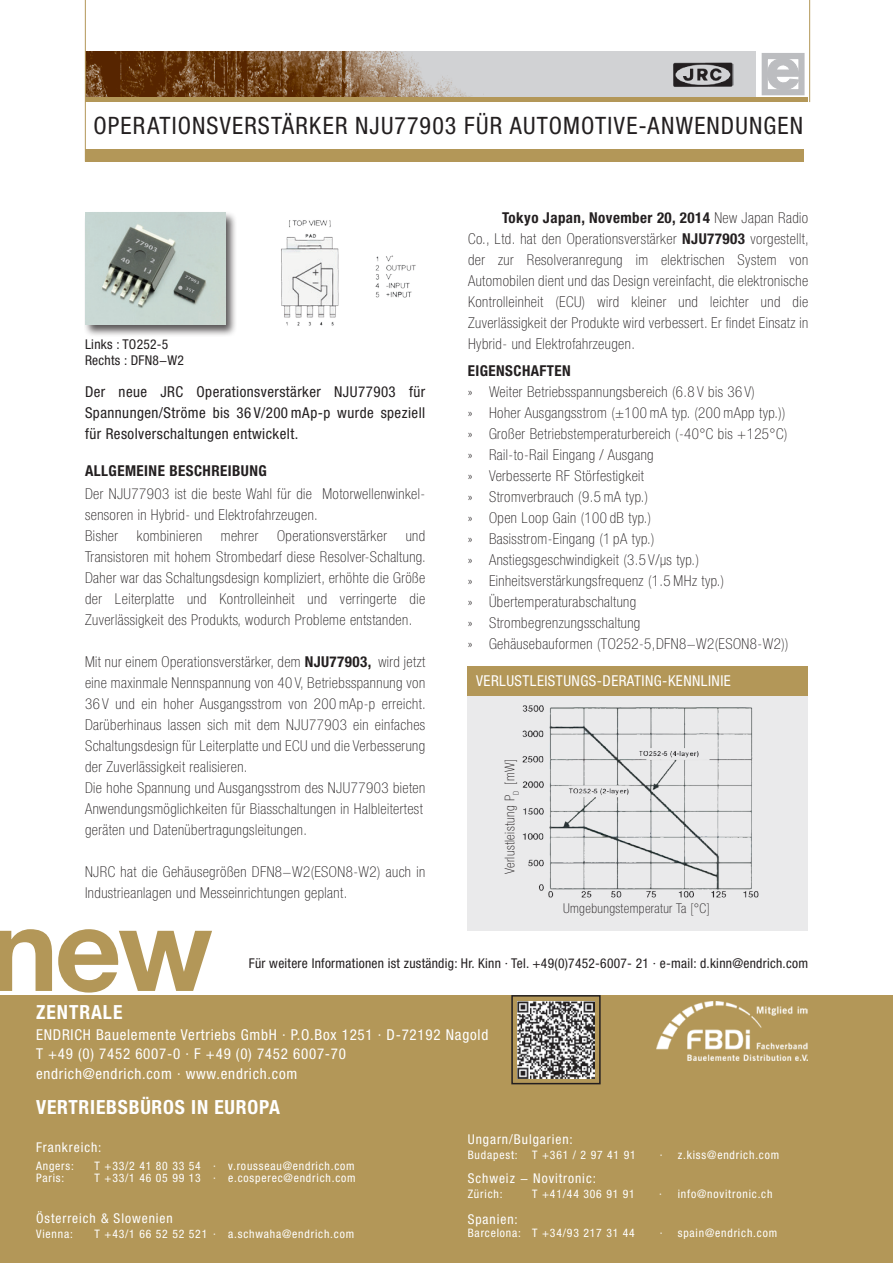
<style>
.page{position:relative;width:893px;height:1263px;background:#fff}
.page>*{position:absolute;margin:0;border:0;box-sizing:border-box;transform-origin:0 0}
.t1{font:700 116.25px "Helvetica Neue LT Std";color:#b39758}
.t2{font:condensed 24px "Helvetica Neue LT Std";letter-spacing:.045em;color:#231f20}
.t3{font:700 condensed 19.5px "Helvetica Neue LT Std";letter-spacing:.04em;color:#fff}
.t4{font:100 condensed 15px/21px "Helvetica Neue LT Std";letter-spacing:.03em;color:#231f20;text-align:justify}
.t5{font:condensed 15px "Helvetica Neue LT Std";letter-spacing:.05em;color:#fff}
.t6{font:condensed 15px/21px "Helvetica Neue LT Std";letter-spacing:.03em;color:#231f20;text-align:justify}
.t7{font:700 condensed 15px "Helvetica Neue LT Std";letter-spacing:.03em;color:#231f20}
.t8{font:condensed 15px "Helvetica Neue LT Std";letter-spacing:.03em;color:#fff}
.t9{font:condensed 13.5px "Helvetica Neue LT Std";letter-spacing:.02em;color:#231f20}
.t10{font:condensed 13.5px "Helvetica Neue LT Std";letter-spacing:.07em;color:#fff}
.t11{font:100 condensed 13.5px "Helvetica Neue LT Std";letter-spacing:.03em;color:#231f20}
.t12{font:condensed 11.7px "Helvetica Neue LT Std";letter-spacing:.07em;color:#fff}
.s1{font-weight:700}
</style>
<div class="page">
<div style="left:0;top:995px;width:893px;height:268px;background:#b39758"></div>
<div style="left:511px;top:995px;width:90px;height:89px;border:2px solid #231f20"></div>
<img style="left:517px;top:1001px;width:77px;height:77px">
<img style="left:657px;top:1001px;width:151px;height:59px">
<hr style="left:809px;top:0;width:1px;height:102px;background:#b39758">
<div style="left:85px;top:51px;width:670px;height:48px;background:#d1d2d4"></div>
<img style="left:86px;top:51px;width:397px;height:47px">
<hr style="left:85px;top:98px;width:723px;height:4px;background:#b39758">
<hr style="left:85px;top:0;width:1px;height:162px;background:#b39758">
<div style="left:85px;top:149px;width:719px;height:13px;background:#b39758"></div>
<div style="left:762px;top:53px;width:43px;height:42px;border:6px solid #bcbdc0"></div>
<svg style="left:765px;top:57px;width:34px;height:36px"></svg>
<img style="left:673px;top:62px;width:60px;height:25px">
<div style="left:84px;top:211px;width:153px;height:126px;background:#231f20;opacity:.75"></div>
<img style="left:85px;top:213px;width:140px;height:112px">
<div style="left:468px;top:666px;width:340px;height:265px;background:#eaeaeb"></div>
<div style="left:468px;top:666px;width:340px;height:30px;background:#b39758"></div>
<img style="left:522px;top:705px;width:237px;height:193px">
<img style="left:281px;top:220px;width:135px;height:106px">
<p class="t2" style="left:94px;top:112px;width:711px">OPERATIONSVERSTÄRKER NJU77903 FÜR AUTOMOTIVE-ANWENDUNGEN</p>
<p class="t9" style="left:85px;top:336px;width:85px">Links : TO252-5</p>
<p class="t9" style="left:85px;top:352px;width:101px">Rechts : DFN8−W2</p>
<p class="t6" style="left:85px;top:381px;width:342px">Der neue JRC Operationsverstärker NJU77903 für Spannungen/Ströme bis 36 V/200 mAp-p wurde speziell für Resolverschaltungen entwickelt.</p>
<p class="t7" style="left:85px;top:462px;width:183px">ALLGEMEINE BESCHREIBUNG</p>
<p class="t4" style="left:85px;top:483px;width:342px">Der NJU77903 ist die beste Wahl für die Motorwellenwinkel&shy;sensoren in Hybrid- und Elektrofahrzeugen.</p>
<p class="t4" style="left:85px;top:525px;width:342px">Bisher kombinieren mehrer Operationsverstärker und Transistoren mit hohem Strombedarf diese Resolver-Schaltung.<br>Daher war das Schaltungsdesign kompliziert, erhöhte die Größe der Leiterplatte und Kontrolleinheit und verringerte die Zuverlässigkeit des Produkts, wodurch Probleme entstanden.</p>
<p class="t4" style="left:85px;top:651px;width:342px">Mit nur einem Operationsverstärker, dem <span class="s1">NJU77903,</span> wird jetzt eine maxinmale Nennspannung von 40 V, Betriebsspannung von 36 V und ein hoher Ausgangsstrom von 200 mAp-p erreicht.<br>Darüberhinaus lassen sich mit dem NJU77903 ein einfaches Schaltungsdesign für Leiterplatte und ECU und die Verbesserung der Zuverlässigkeit realisieren.</p>
<p class="t4" style="left:85px;top:777px;width:342px">Die hohe Spannung und Ausgangsstrom des NJU77903 bieten<br>Anwendungsmöglichkeiten für Biasschaltungen in Halbleitertest</p>
<p class="t4" style="left:85px;top:819px;width:224px">geräten und Datenübertragungsleitungen.</p>
<p class="t4" style="left:85px;top:861px;width:342px">NJRC hat die Gehäusegrößen DFN8−W2(ESON8-W2) auch in<br>Industrieanlagen und Messeinrichtungen geplant.</p>
<p class="t4" style="left:468px;top:207px;width:342px;text-indent:34px"><span class="s1">Tokyo Japan, November 20, 2014</span> New Japan Radio Co., Ltd. hat den Operationsverstärker <span class="s1">NJU77903</span> vorgestellt, der zur Resolveranregung im elektrischen System von Automobilen dient und das Design vereinfacht, die elektronische Kontrolleinheit (ECU) wird kleiner und leichter und die Zuverlässigkeit der Produkte wird verbessert. Er findet Einsatz in Hybrid- und Elektrofahrzeugen.</p>
<p class="t7" style="left:468px;top:361px;width:105px">EIGENSCHAFTEN</p>
<p class="t4" style="left:468px;top:381px;width:289px">» Weiter Betriebsspannungsbereich (6.8 V bis 36 V)</p>
<p class="t4" style="left:468px;top:402px;width:319px">» Hoher Ausgangsstrom (±100 mA typ. (200 mApp typ.))</p>
<p class="t4" style="left:468px;top:423px;width:321px">» Großer Betriebstemperaturbereich (-40°C bis +125°C)</p>
<p class="t4" style="left:468px;top:444px;width:187px">» Rail-to-Rail Eingang / Ausgang</p>
<p class="t4" style="left:468px;top:465px;width:178px">» Verbesserte RF Störfestigkeit</p>
<p class="t4" style="left:468px;top:486px;width:182px">» Stromverbrauch (9.5 mA typ.)</p>
<p class="t4" style="left:468px;top:507px;width:185px">» Open Loop Gain (100 dB typ.)</p>
<p class="t4" style="left:468px;top:528px;width:188px">» Basisstrom-Eingang (1 pA typ.)</p>
<p class="t4" style="left:468px;top:549px;width:233px">» Anstiegsgeschwindigkeit (3.5 V/µs typ.)</p>
<p class="t4" style="left:468px;top:570px;width:258px">» Einheitsverstärkungsfrequenz (1.5 MHz typ.)</p>
<p class="t4" style="left:468px;top:591px;width:170px">» Übertemperaturabschaltung</p>
<p class="t4" style="left:468px;top:612px;width:174px">» Strombegrenzungsschaltung</p>
<p class="t4" style="left:468px;top:633px;width:322px">» Gehäusebauformen (TO252-5,DFN8−W2(ESON8-W2))</p>
<p class="t8" style="left:476px;top:672px;width:256px">VERLUSTLEISTUNGS-DERATING-KENNLINIE</p>
<p class="t11" style="left:502px;top:874px;width:116px;rotate:-90deg">Verlustleistung P<sub>D</sub> [mW]</p>
<p class="t11" style="left:563px;top:901px;width:148px">Umgebungstemperatur Ta [°C]</p>
<p class="t1" style="left:-11px;top:877px;width:225px">new</p>
<p class="t9" style="left:249px;top:955px;width:561px">Für weitere Informationen ist zuständig: Hr. Kinn · Tel. +49(0)7452-6007- 21 · e-mail: d.kinn@endrich.com</p>
<p class="t3" style="left:36px;top:1000px;width:88px">ZENTRALE</p>
<p class="t5" style="left:36px;top:1026px;width:454px">ENDRICH Bauelemente Vertriebs GmbH · P.O.Box 1251 · D-72192 Nagold</p>
<p class="t5" style="left:36px;top:1045px;width:311px">T +49 (0) 7452 6007-0 · F +49 (0) 7452 6007-70</p>
<p class="t5" style="left:36px;top:1065px;width:263px">endrich@endrich.com · www.endrich.com</p>
<p class="t3" style="left:36px;top:1095px;width:245px">VERTRIEBSBÜROS IN EUROPA</p>
<p class="t10" style="left:468px;top:1132px;width:107px">Ungarn/Bulgarien:</p>
<p class="t12" style="left:468px;top:1148px;width:169px">Budapest: T +361 / 2 97 41 91</p>
<p class="t12" style="left:660px;top:1148px;width:121px">· z.kiss@endrich.com</p>
<p class="t10" style="left:468px;top:1171px;width:130px">Schweiz − Novitronic:</p>
<p class="t12" style="left:468px;top:1187px;width:36px">Zürich:</p>
<p class="t12" style="left:532px;top:1187px;width:104px">T +41/44 306 91 91</p>
<p class="t12" style="left:659px;top:1187px;width:115px">· info@novitronic.ch</p>
<p class="t10" style="left:468px;top:1211px;width:52px">Spanien:</p>
<p class="t12" style="left:468px;top:1226px;width:169px">Barcelona: T +34/93 217 31 44</p>
<p class="t12" style="left:660px;top:1226px;width:119px">· spain@endrich.com</p>
<p class="t10" style="left:36px;top:1140px;width:67px">Frankreich:</p>
<p class="t12" style="left:36px;top:1159px;width:39px">Angers:</p>
<p class="t12" style="left:95px;top:1159px;width:262px">T +33/2 41 80 33 54 · v.rousseau@endrich.com</p>
<p class="t12" style="left:36px;top:1171px;width:30px">Paris:</p>
<p class="t12" style="left:95px;top:1171px;width:262px">T +33/1 46 05 99 13 · e.cosperec@endrich.com</p>
<p class="t10" style="left:36px;top:1210px;width:138px">Österreich &amp; Slowenien</p>
<p class="t12" style="left:36px;top:1227px;width:38px">Vienna:</p>
<p class="t12" style="left:95px;top:1227px;width:261px">T +43/1 66 52 52 521 · a.schwaha@endrich.com</p>
</div>
